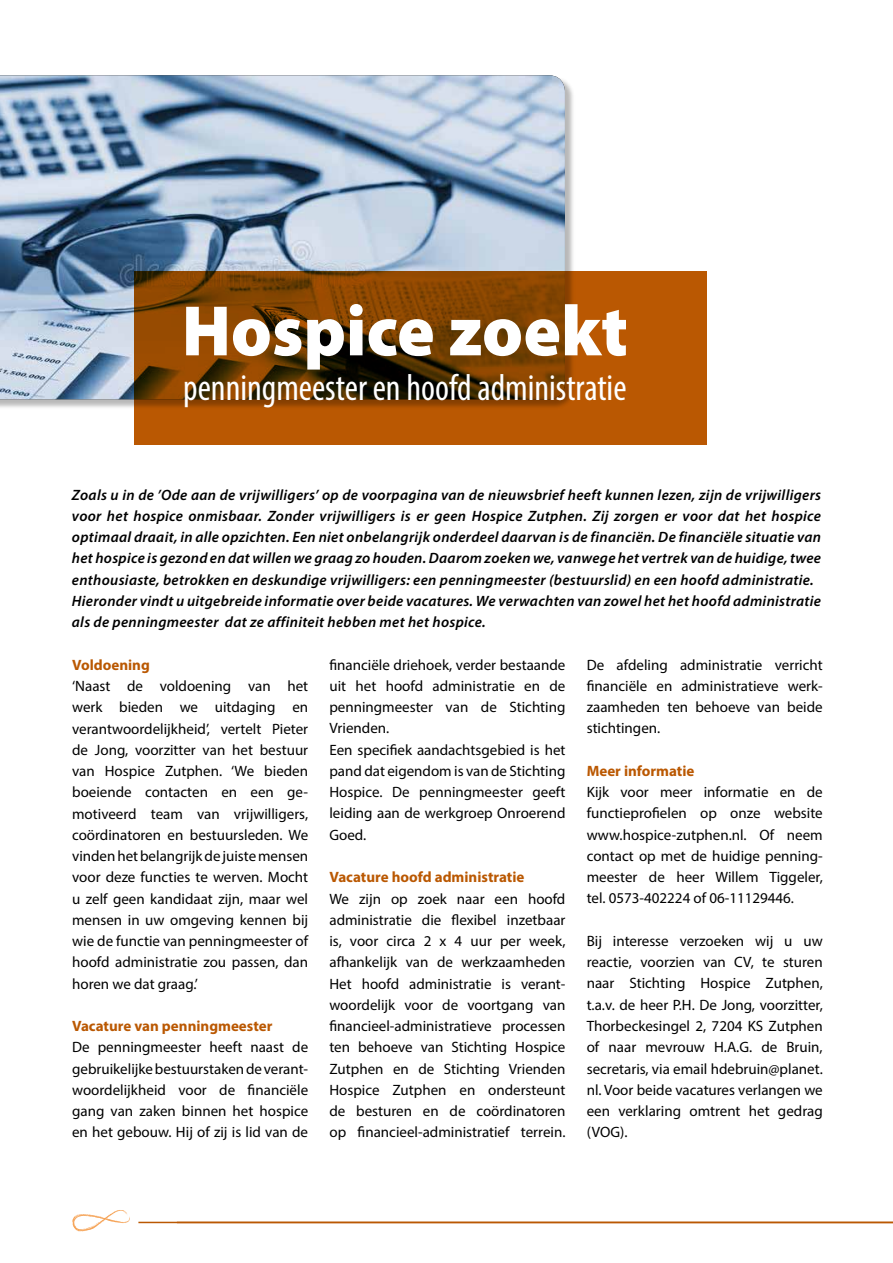
<style>
.page{position:relative;width:893px;height:1263px;background:#fff}
.page>*{position:absolute;margin:0;border:0;box-sizing:border-box;transform-origin:0 0}
.t1{font:900 72px "Myriad Pro";color:#fff}
.t2{font:condensed 37.5px "Myriad Pro";color:#fff}
.t3{font:15px/21.3px "Myriad Pro";color:#000;text-align:justify}
.t4{font:italic 600 15px/21.3px "Myriad Pro";letter-spacing:.02em;color:#000}
.t5{font:700 15px "Myriad Pro";color:#ba5802}
</style>
<div class="page">
<hr style="left:138px;top:1222px;width:755px;height:1px;background:#ba5802">
<svg style="left:72px;top:1210px;width:58px;height:21px"></svg>
<img style="left:0;top:75px;width:565px;height:324px">
<svg style="left:134px;top:271px;width:572px;height:173px;background:#8c4601"></svg>
<h1 class="t1" style="left:182px;top:283px;width:448px">Hospice zoekt</h1>
<h2 class="t2" style="left:183px;top:365px;width:445px">penningmeester en hoofd administratie</h2>
<p class="t4" style="left:72px;top:484px;width:751px">Zoals u in de ’Ode aan de vrijwilligers’ op de voorpagina van de nieuwsbrief heeft kunnen lezen, zijn de vrijwilligers voor het hospice onmisbaar. Zonder vrijwilligers is er geen Hospice Zutphen. Zij zorgen er voor dat het hospice optimaal draait, in alle opzichten. Een niet onbelangrijk onderdeel daarvan is de financiën. De financiële situatie van het hospice is gezond en dat willen we graag zo houden. Daarom zoeken we, vanwege het vertrek van de huidige, twee enthousiaste, betrokken en deskundige vrijwilligers: een penningmeester (bestuurslid) en een hoofd administratie.<br>Hieronder vindt u uitgebreide informatie over beide vacatures. We verwachten van zowel het het hoofd administratie als de penningmeester dat ze affiniteit hebben met het hospice.</p>
<p class="t5" style="left:72px;top:655px;width:79px">Voldoening</p>
<p class="t3" style="left:72px;top:675px;width:238px">‘Naast de voldoening van het werk bieden we uitdaging en verantwoordelijkheid’, vertelt Pieter de Jong, voorzitter van het bestuur van Hospice Zutphen. ‘We bieden boeiende contacten en een ge&shy;motiveerd team van vrijwilligers, coördinatoren en bestuursleden. We vinden het belangrijk de juiste mensen voor deze functies te werven. Mocht u zelf geen kandidaat zijn, maar wel mensen in uw omgeving kennen bij wie de functie van penningmeester of hoofd administratie zou passen, dan horen we dat graag.’</p>
<p class="t5" style="left:72px;top:1016px;width:202px">Vacature van penningmeester</p>
<p class="t3" style="left:72px;top:1036px;width:238px">De penningmeester heeft naast de gebruikelijke bestuurstaken de verant&shy;woordelijkheid voor de financiële gang van zaken binnen het hospice en het gebouw. Hij of zij is lid van de</p>
<p class="t3" style="left:329px;top:654px;width:238px;text-align:left">financiële driehoek, verder bestaande uit het hoofd administratie en de penningmeester van de Stichting<br>Vrienden.<br>Een specifiek aandachtsgebied is het pand dat eigendom is van de Stichting<br>Hospice. De penningmeester geeft leiding aan de werkgroep Onroerend<br>Goed.</p>
<p class="t5" style="left:329px;top:867px;width:196px">Vacature hoofd administratie</p>
<p class="t3" style="left:329px;top:888px;width:238px">We zijn op zoek naar een hoofd administratie die flexibel inzetbaar is, voor circa 2 x 4 uur per week, afhankelijk van de werkzaamheden Het hoofd administratie is verant&shy;woordelijk voor de voortgang van financieel-administratieve processen ten behoeve van Stichting Hospice Zutphen en de Stichting Vrienden Hospice Zutphen en ondersteunt de besturen en de coördinatoren op financieel-administratief terrein.</p>
<p class="t3" style="left:587px;top:654px;width:238px">De afdeling administratie verricht financiële en administratieve werk&shy;zaamheden ten behoeve van beide stichtingen.</p>
<p class="t5" style="left:587px;top:761px;width:109px">Meer informatie</p>
<p class="t3" style="left:587px;top:781px;width:238px">Kijk voor meer informatie en de functieprofielen op onze website www.hospice-zutphen.nl. Of neem contact op met de huidige penning&shy;meester de heer Willem Tiggeler, tel. 0573-402224 of 06-11129446.</p>
<p class="t3" style="left:587px;top:930px;width:238px">Bij interesse verzoeken wij u uw reactie, voorzien van CV, te sturen naar Stichting Hospice Zutphen, t.a.v. de heer P.H. De Jong, voorzitter, Thorbeckesingel 2, 7204 KS Zutphen of naar mevrouw H.A.G. de Bruin, secretaris, via email hdebruin@planet. nl. Voor beide vacatures verlangen we een verklaring omtrent het gedrag (VOG).</p>
</div>
